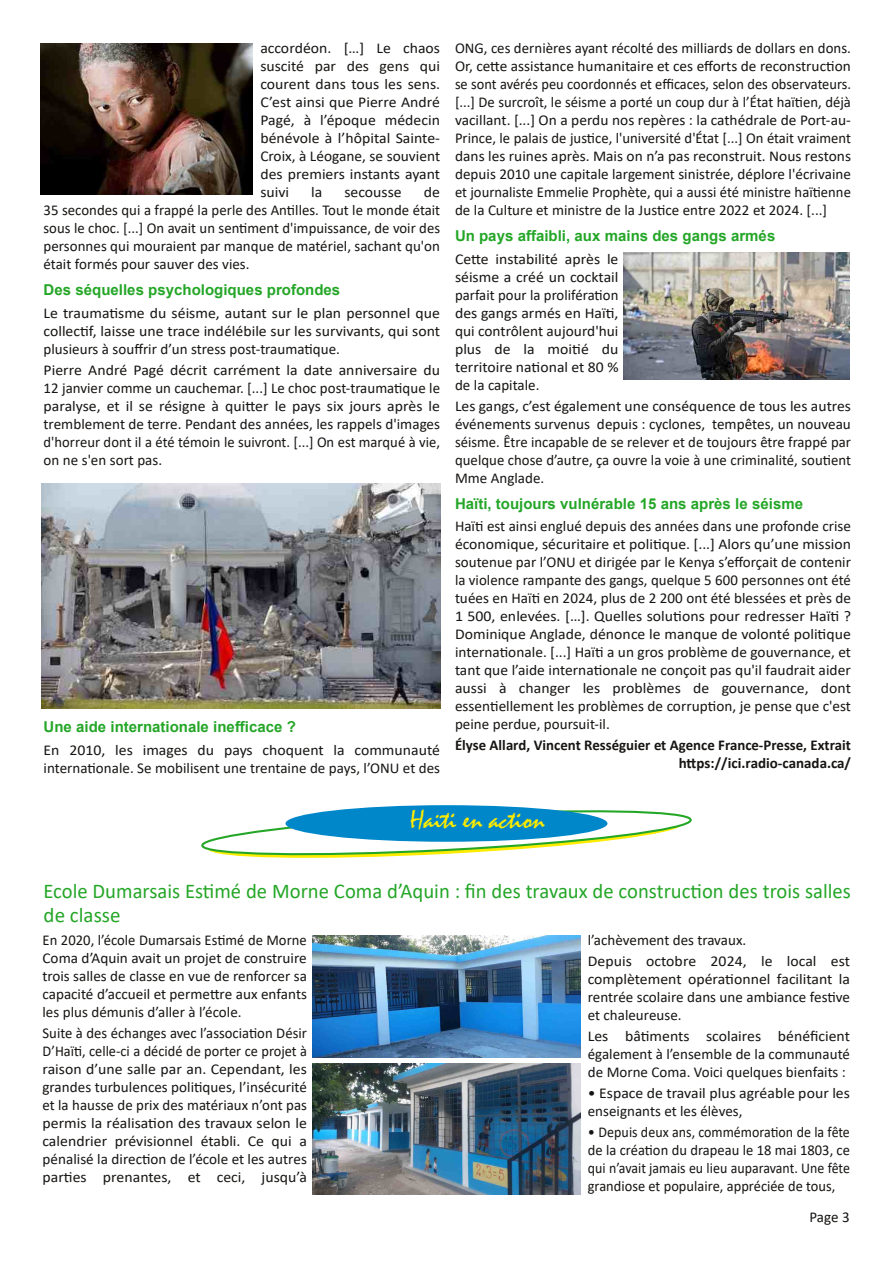
<style>
.page{position:relative;width:893px;height:1263px;background:#fff}
.page>*{position:absolute;margin:0;border:0;box-sizing:border-box;transform-origin:0 0}
.t1{font:27px "Mistral";color:#fdeb00}
.t2{font:21px/24px "Calibri";color:#24a627}
.t3{font:15px/18px "Calibri";color:#171513;text-align:justify}
.t4{font:15px/18px "Calibri";color:#171513;text-align:justify;scale:1.05 1}
.t5{font:15px/18px "Calibri";color:#171513;text-align:justify;scale:1.04 1}
.t6{font:700 15px "Arial";color:#24a627}
.t7{font:700 15px/18px "Calibri";color:#171513;text-align:right}
</style>
<div class="page">
<svg style="left:201px;top:805px;width:491px;height:53px"></svg>
<div style="left:285px;top:805px;width:322px;height:37px;background:#0087ca;border-radius:50%"></div>
<img style="left:41px;top:43px;width:212px;height:151px">
<img style="left:41px;top:484px;width:400px;height:224px">
<img style="left:624px;top:253px;width:225px;height:127px">
<img style="left:312px;top:935px;width:269px;height:122px">
<img style="left:312px;top:1063px;width:269px;height:131px">
<p class="t4" style="left:260px;top:40px;width:173px">accordéon. […] Le chaos suscité par des gens qui courent dans tous les sens.<br>C’est ainsi que Pierre André Pagé, à l’époque médecin bénévole à l’hôpital Sainte‐ Croix, à Léogane, se souvient des premiers instants ayant suivi</p>
<p class="t4" style="left:311px;top:184px;width:12px">la</p>
<p class="t4" style="left:344px;top:184px;width:56px">secousse</p>
<p class="t4" style="left:44px;top:184px;width:379px;text-indent:380px">de 35 secondes qui a frappé la perle des Antilles. Tout le monde était sous le choc. [...] On avait un sentiment d'impuissance, de voir des personnes qui mouraient par manque de matériel, sachant qu'on était formés pour sauver des vies.</p>
<p class="t6" style="left:44px;top:281px;width:298px">Des séquelles psychologiques profondes</p>
<p class="t4" style="left:44px;top:305px;width:379px">Le traumatisme du séisme, autant sur le plan personnel que collectif, laisse une trace indélébile sur les survivants, qui sont plusieurs à souffrir d’un stress post‐traumatique.</p>
<p class="t4" style="left:44px;top:362px;width:379px">Pierre André Pagé décrit carrément la date anniversaire du 12 janvier comme un cauchemar. [...] Le choc post‐traumatique le paralyse, et il se résigne à quitter le pays six jours après le tremblement de terre. Pendant des années, les rappels d'images d'horreur dont il a été témoin le suivront. [...] On est marqué à vie, on ne s'en sort pas.</p>
<p class="t6" style="left:44px;top:719px;width:254px">Une aide internationale inefficace ?</p>
<p class="t4" style="left:44px;top:742px;width:379px">En 2010, les images du pays choquent la communauté internationale. Se mobilisent une trentaine de pays, l’ONU et des</p>
<p class="t3" style="left:455px;top:40px;width:398px">ONG, ces dernières ayant récolté des milliards de dollars en dons.<br>Or, cette assistance humanitaire et ces efforts de reconstruction se sont avérés peu coordonnés et efficaces, selon des observateurs. [...] De surcroît, le séisme a porté un coup dur à l’État haïtien, déjà vacillant. [...] On a perdu nos repères : la cathédrale de Port‐au‐ Prince, le palais de justice, l'université d'État [...] On était vraiment dans les ruines après. Mais on n’a pas reconstruit. Nous restons depuis 2010 une capitale largement sinistrée, déplore l'écrivaine et journaliste Emmelie Prophète, qui a aussi été ministre haïtienne de la Culture et ministre de la Justice entre 2022 et 2024. [...]</p>
<p class="t6" style="left:455px;top:227px;width:322px">Un pays affaibli, aux mains des gangs armés</p>
<p class="t4" style="left:455px;top:251px;width:157px">Cette instabilité après le séisme a créé un cocktail parfait pour la prolifération des gangs armés en Haïti, qui contrôlent aujourd'hui plus de la moitié du territoire national et 80 % de la capitale.</p>
<p class="t5" style="left:455px;top:398px;width:382px">Les gangs, c’est également une conséquence de tous les autres événements survenus depuis : cyclones, tempêtes, un nouveau séisme. Être incapable de se relever et de toujours être frappé par quelque chose d’autre, ça ouvre la voie à une criminalité, soutient Mme Anglade.</p>
<p class="t6" style="left:455px;top:495px;width:350px">Haïti, toujours vulnérable 15 ans après le séisme</p>
<p class="t3" style="left:455px;top:519px;width:398px">Haïti est ainsi englué depuis des années dans une profonde crise économique, sécuritaire et politique. [...] Alors qu’une mission soutenue par l’ONU et dirigée par le Kenya s’efforçait de contenir la violence rampante des gangs, quelque 5 600 personnes ont été tuées en Haïti en 2024, plus de 2 200 ont été blessées et près de 1 500, enlevées. […]. Quelles solutions pour redresser Haïti ?<br>Dominique Anglade, dénonce le manque de volonté politique internationale. [...] Haïti a un gros problème de gouvernance, et tant que l’aide internationale ne conçoit pas qu'il faudrait aider aussi à changer les problèmes de gouvernance, dont essentiellement les problèmes de corruption, je pense que c'est peine perdue, poursuit‐il.</p>
<p class="t7" style="left:455px;top:738px;width:397px">Élyse Allard, Vincent Rességuier et Agence France‐Presse, Extrait https://ici.radio‐canada.ca/</p>
<h1 class="t1" style="left:410px;top:807px;width:136px">Haïti en action</h1>
<h2 class="t2" style="left:44px;top:880px;width:809px">Ecole Dumarsais Estimé de Morne Coma d’Aquin : fin des travaux de construction des trois salles de classe</h2>
<p class="t3" style="left:43px;top:932px;width:266px">En 2020, l’école Dumarsais Estimé de Morne Coma d’Aquin avait un projet de construire trois salles de classe en vue de renforcer sa capacité d’accueil et permettre aux enfants les plus démunis d’aller à l’école.</p>
<p class="t3" style="left:43px;top:1025px;width:266px">Suite à des échanges avec l’association Désir D’Haïti, celle‐ci a décidé de porter ce projet à raison d’une salle par an. Cependant, les grandes turbulences politiques, l’insécurité et la hausse de prix des matériaux n’ont pas permis la réalisation des travaux selon le calendrier prévisionnel établi. Ce qui a pénalisé la direction de l’école et les autres parties prenantes, et ceci, jusqu’à</p>
<p class="t3" style="left:588px;top:931px;width:264px;line-height:21px">l’achèvement des travaux.<br>Depuis octobre 2024, le local est</p>
<p class="t4" style="left:588px;top:971px;width:251px">complètement opérationnel facilitant la rentrée scolaire dans une ambiance festive et chaleureuse.</p>
<p class="t4" style="left:588px;top:1028px;width:251px">Les bâtiments scolaires bénéficient également à l’ensemble de la communauté de Morne Coma. Voici quelques bienfaits :</p>
<p class="t4" style="left:588px;top:1085px;width:251px">• Espace de travail plus agréable pour les enseignants et les élèves,</p>
<p class="t3" style="left:588px;top:1124px;width:264px">• Depuis deux ans, commémoration de la fête de la création du drapeau le 18 mai 1803, ce qui n’avait jamais eu lieu auparavant. Une fête grandiose et populaire, appréciée de tous,</p>
<p class="t3" style="left:809px;top:1209px;width:42px">Page 3</p>
</div>
